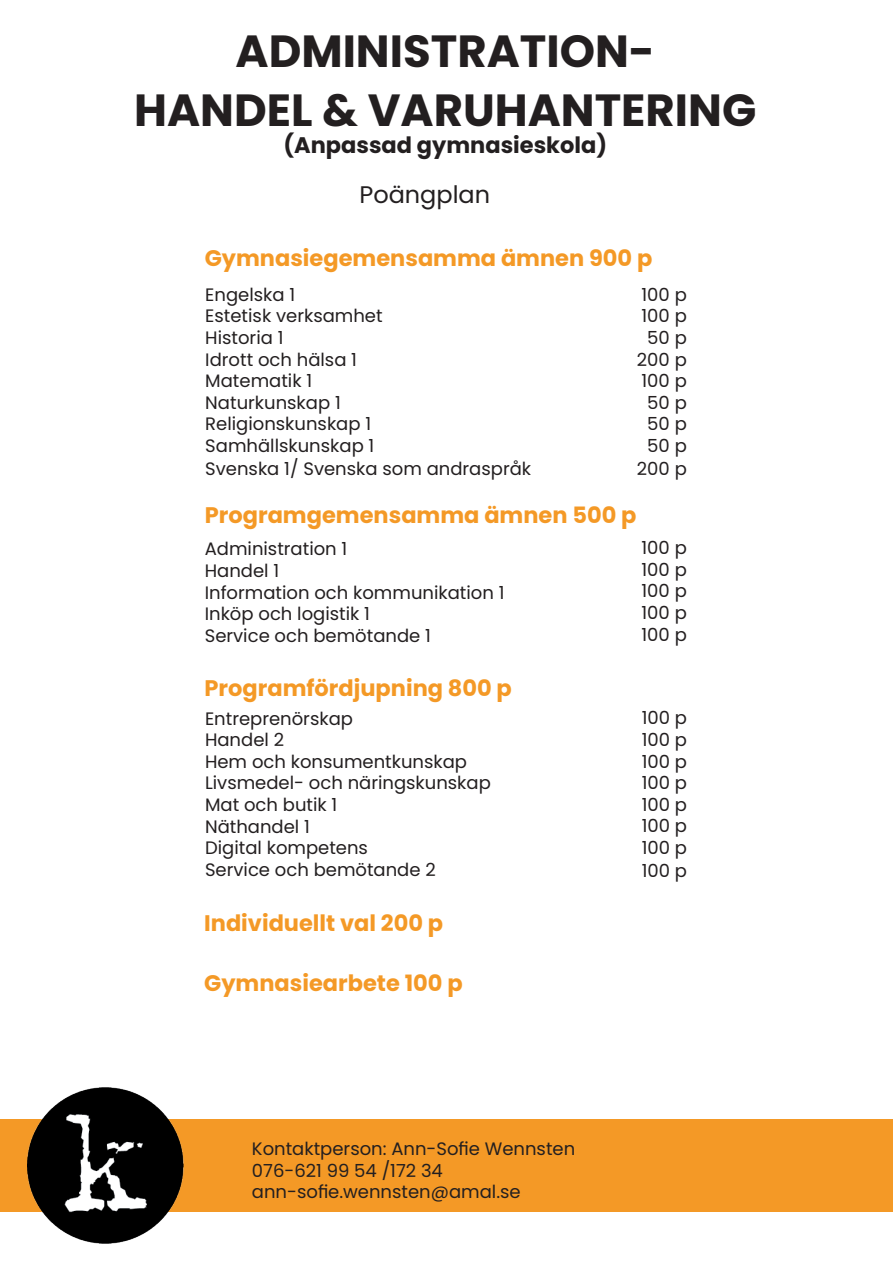
<style>
.page{position:relative;width:893px;height:1263px;background:#fff}
.page>*{position:absolute;margin:0;border:0;box-sizing:border-box;transform-origin:0 0}
.t1{font:700 45px/59.4px "Poppins";color:#231f20;text-align:center}
.t2{font:24px "Poppins";color:#231f20}
.t3{font:700 22.5px "Poppins";color:#f49926}
.t4{font:700 22.5px "Poppins";color:#231f20}
.t5{font:18px/21.6px "Poppins";color:#231f20}
</style>
<div class="page">
<div style="left:0;top:1119px;width:893px;height:92px;background:#f49926"></div>
<img style="left:27px;top:1087px;width:156px;height:156px">
<h1 class="t1" style="left:134px;top:22px;width:624px">ADMINISTRATION-<br>HANDEL &amp; VARUHANTERING</h1>
<p class="t4" style="left:283px;top:132px;width:325px">(Anpassad gymnasieskola)</p>
<h2 class="t2" style="left:359px;top:180px;width:132px">Poängplan</h2>
<p class="t3" style="left:205px;top:245px;width:449px">Gymnasiegemensamma ämnen 900 p</p>
<p class="t5" style="left:637px;top:284px;width:51px;text-align:center">100 p<br>100 p<br>50 p<br>200 p<br>100 p<br>50 p<br>50 p<br>50 p</p>
<p class="t5" style="left:637px;top:458px;width:51px">200 p</p>
<p class="t3" style="left:205px;top:502px;width:433px">Programgemensamma ämnen 500 p</p>
<p class="t5" style="left:205px;top:538px;width:301px">Administration 1<br>Handel 1<br>Information och kommunikation 1<br>Inköp och logistik 1<br>Service och bemötande 1</p>
<p class="t5" style="left:641px;top:537px;width:47px;text-align:justify">100 p 100 p 100 p 100 p 100 p</p>
<p class="t3" style="left:204px;top:675px;width:309px">Programfördjupning 800 p</p>
<p class="t5" style="left:205px;top:284px;width:179px">Engelska 1<br>Estetisk verksamhet<br>Historia 1<br>Idrott och hälsa 1<br>Matematik 1<br>Naturkunskap 1<br>Religionskunskap 1<br>Samhällskunskap 1</p>
<p class="t5" style="left:205px;top:458px;width:327px">Svenska 1/ Svenska som andraspråk</p>
<p class="t5" style="left:205px;top:708px;width:287px">Entreprenörskap<br>Handel 2<br>Hem och konsumentkunskap<br>Livsmedel- och näringskunskap<br>Mat och butik 1<br>Näthandel 1<br>Digital kompetens<br>Service och bemötande 2</p>
<p class="t5" style="left:642px;top:707px;width:47px;text-align:justify">100 p 100 p 100 p 100 p 100 p 100 p 100 p</p>
<p class="t5" style="left:642px;top:860px;width:47px">100 p</p>
<p class="t3" style="left:204px;top:910px;width:240px">Individuellt val 200 p</p>
<p class="t3" style="left:204px;top:970px;width:260px">Gymnasiearbete 100 p</p>
<p class="t5" style="left:252px;top:1138px;width:325px">Kontaktperson: Ann-Sofie Wennsten<br>076-621 99 54 /172 34 ann-sofie.wennsten@amal.se</p>
</div>
